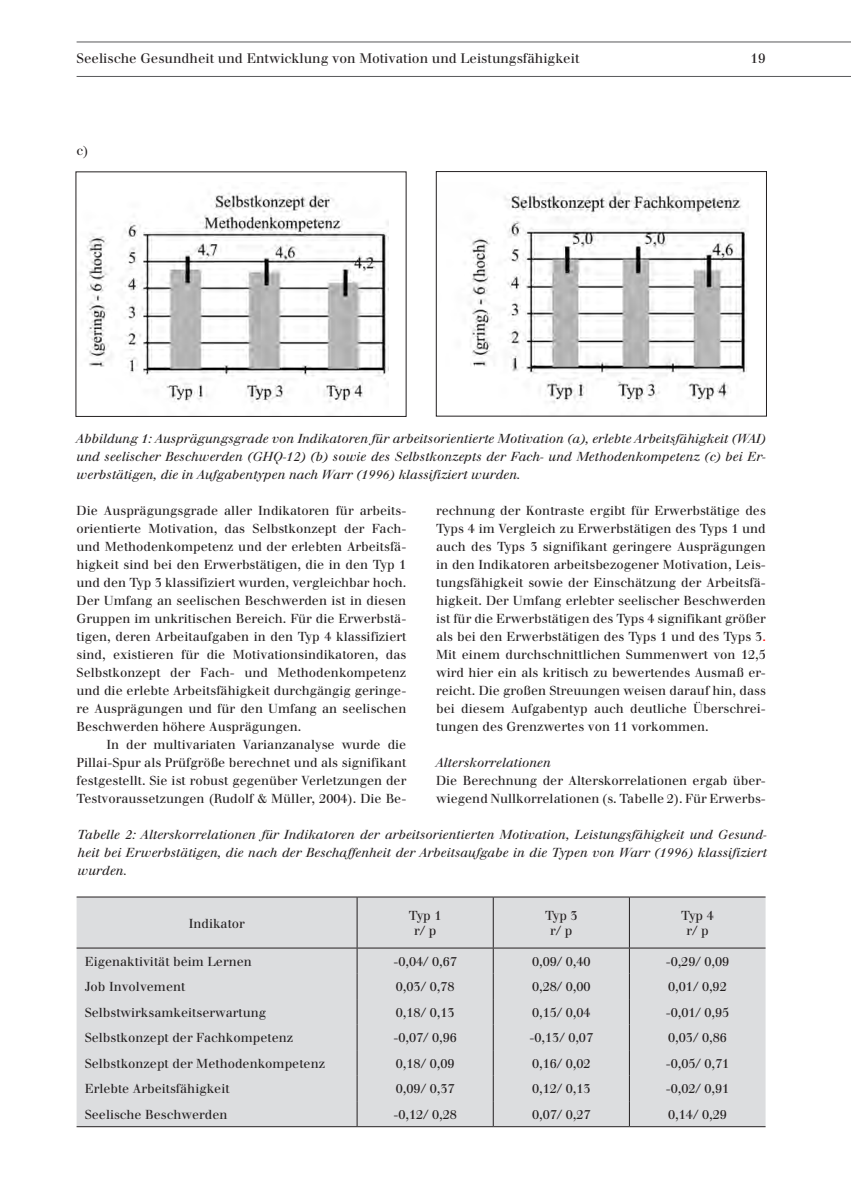
<style>
.page{position:relative;width:851px;height:1191px;background:#fff}
.page>*{position:absolute;margin:0;border:0;box-sizing:border-box;transform-origin:0 0}
.t1{font:13.5px "Walbaum";color:#231f20}
.t2{font:12.75px/18px "Walbaum";color:#231f20;text-align:justify}
.t3{font:italic 12.75px/18px "Walbaum";color:#231f20;text-align:justify}
.s1{color:#f00}
</style>
<div class="page">
<hr style="left:77px;top:42px;width:773px;height:1px;background:#57585a">
<hr style="left:77px;top:76px;width:773px;height:1px;background:#57585a">
<img style="left:86px;top:192px;width:302px;height:211px">
<img style="left:470px;top:190px;width:277px;height:214px">
<div style="left:436px;top:171px;width:330px;height:245px;border:1px solid #231f20"></div>
<div style="left:77px;top:897px;width:688px;height:229px;background:#dcdddf"></div>
<hr style="left:493px;top:897px;width:1px;height:50px;background:#231f20">
<hr style="left:629px;top:897px;width:1px;height:50px;background:#231f20">
<svg style="left:493px;top:948px;width:1px;height:178px"></svg>
<svg style="left:629px;top:948px;width:1px;height:178px"></svg>
<hr style="left:356px;top:897px;width:1px;height:50px;background:#231f20">
<hr style="left:77px;top:1126px;width:280px;height:1px;background:#231f20">
<hr style="left:357px;top:1126px;width:136px;height:1px;background:#231f20">
<hr style="left:493px;top:1126px;width:136px;height:1px;background:#231f20">
<hr style="left:629px;top:1126px;width:136px;height:1px;background:#231f20">
<hr style="left:77px;top:896px;width:280px;height:1px;background:#231f20">
<hr style="left:357px;top:896px;width:136px;height:1px;background:#231f20">
<hr style="left:493px;top:896px;width:136px;height:1px;background:#231f20">
<hr style="left:629px;top:896px;width:136px;height:1px;background:#231f20">
<hr style="left:77px;top:947px;width:280px;height:1px;background:#231f20">
<hr style="left:357px;top:947px;width:136px;height:1px;background:#231f20">
<hr style="left:493px;top:947px;width:136px;height:1px;background:#231f20">
<hr style="left:629px;top:947px;width:136px;height:1px;background:#231f20">
<svg style="left:356px;top:948px;width:1px;height:178px"></svg>
<p class="t1" style="left:77px;top:51px;width:504px">Seelische Gesundheit und Entwicklung von Motivation und Leistungsfähigkeit</p>
<p class="t1" style="left:750px;top:51px;width:16px">19</p>
<p class="t2" style="left:77px;top:141px;width:13px">c)</p>
<p class="t3" style="left:77px;top:429px;width:690px">Abbildung 1: Ausprägungsgrade von Indikatoren für arbeitsorientierte Motivation (a), erlebte Arbeitsfähigkeit (WAI) und seelischer Beschwerden (GHQ-12) (b) sowie des Selbstkonzepts der Fach- und Methodenkompetenz (c) bei Er&shy;werbstätigen, die in Aufgabentypen nach Warr (1996) klassifiziert wurden.</p>
<p class="t2" style="left:77px;top:501px;width:331px">Die Ausprägungsgrade aller Indikatoren für arbeits&shy;orientierte Motivation, das Selbstkonzept der Fach&shy;und Methodenkompetenz und der erlebten Arbeitsfä&shy;higkeit sind bei den Erwerbstätigen, die in den Typ 1 und den Typ 3 klassifiziert wurden, vergleichbar hoch.<br>Der Umfang an seelischen Beschwerden ist in diesen Gruppen im unkritischen Bereich. Für die Erwerbstä&shy;tigen, deren Arbeitaufgaben in den Typ 4 klassifiziert sind, existieren für die Motivationsindikatoren, das Selbstkonzept der Fach- und Methodenkompetenz und die erlebte Arbeitsfähigkeit durchgängig geringe&shy;re Ausprägungen und für den Umfang an seelischen Beschwerden höhere Ausprägungen.</p>
<p class="t2" style="left:77px;top:735px;width:331px;text-indent:30px">In der multivariaten Varianzanalyse wurde die Pillai-Spur als Prüfgröße berechnet und als signifikant festgestellt. Sie ist robust gegenüber Verletzungen der Testvoraussetzungen (Rudolf &amp; Müller, 2004). Die Be-</p>
<p class="t2" style="left:436px;top:501px;width:331px">rechnung der Kontraste ergibt für Erwerbstätige des Typs 4 im Vergleich zu Erwerbstätigen des Typs 1 und auch des Typs 3 signifikant geringere Ausprägungen in den Indikatoren arbeitsbezogener Motivation, Leis&shy;tungsfähigkeit sowie der Einschätzung der Arbeitsfä&shy;higkeit. Der Umfang erlebter seelischer Beschwerden ist für die Erwerbstätigen des Typs 4 signifikant größer als bei den Erwerbstätigen des Typs 1 und des Typs 3<span class="s1">.<br></span>Mit einem durchschnittlichen Summenwert von 12,5 wird hier ein als kritisch zu bewertendes Ausmaß er&shy;reicht. Die großen Streuungen weisen darauf hin, dass bei diesem Aufgabentyp auch deutliche Überschrei&shy;tungen des Grenzwertes von 11 vorkommen.</p>
<p class="t3" style="left:436px;top:753px;width:116px">Alterskorrelationen</p>
<p class="t2" style="left:436px;top:771px;width:331px">Die Berechnung der Alterskorrelationen ergab über&shy;wiegend Nullkorrelationen (s. Tabelle 2). Für Erwerbs-</p>
<p class="t3" style="left:78px;top:825px;width:690px">Tabelle 2: Alterskorrelationen für Indikatoren der arbeitsorientierten Motivation, Leistungsfähigkeit und Gesund&shy;heit bei Erwerbstätigen, die nach der Beschaffenheit der Arbeitsaufgabe in die Typen von Warr (1996) klassifiziert wurden.</p>
<p class="t2" style="left:189px;top:914px;width:58px">Indikator</p>
<p class="t2" style="left:409px;top:906px;width:34px">Typ 1</p>
<p class="t2" style="left:414px;top:921px;width:24px">r/ p</p>
<p class="t2" style="left:545px;top:906px;width:34px">Typ 3</p>
<p class="t2" style="left:550px;top:921px;width:24px">r/ p</p>
<p class="t2" style="left:681px;top:906px;width:34px">Typ 4</p>
<p class="t2" style="left:686px;top:921px;width:24px">r/ p</p>
<p class="t2" style="left:85px;top:952px;width:169px">Eigenaktivität beim Lernen</p>
<p class="t2" style="left:393px;top:952px;width:65px">-0,04/ 0,67</p>
<p class="t2" style="left:532px;top:952px;width:60px">0,09/ 0,40</p>
<p class="t2" style="left:665px;top:952px;width:65px">-0,29/ 0,09</p>
<p class="t2" style="left:85px;top:978px;width:102px">Job Involvement</p>
<p class="t2" style="left:396px;top:978px;width:60px">0,03/ 0,78</p>
<p class="t2" style="left:532px;top:978px;width:60px">0,28/ 0,00</p>
<p class="t2" style="left:668px;top:978px;width:60px">0,01/ 0,92</p>
<p class="t2" style="left:85px;top:1003px;width:183px">Selbstwirksamkeitserwartung</p>
<p class="t2" style="left:396px;top:1003px;width:60px">0,18/ 0,13</p>
<p class="t2" style="left:532px;top:1003px;width:60px">0,15/ 0,04</p>
<p class="t2" style="left:665px;top:1003px;width:65px">-0,01/ 0,95</p>
<p class="t2" style="left:85px;top:1029px;width:210px">Selbstkonzept der Fachkompetenz</p>
<p class="t2" style="left:393px;top:1029px;width:65px">-0,07/ 0,96</p>
<p class="t2" style="left:529px;top:1029px;width:65px">-0,13/ 0,07</p>
<p class="t2" style="left:668px;top:1029px;width:60px">0,03/ 0,86</p>
<p class="t2" style="left:85px;top:1054px;width:242px">Selbstkonzept der Methodenkompetenz</p>
<p class="t2" style="left:396px;top:1054px;width:60px">0,18/ 0,09</p>
<p class="t2" style="left:532px;top:1054px;width:60px">0,16/ 0,02</p>
<p class="t2" style="left:665px;top:1054px;width:65px">-0,05/ 0,71</p>
<p class="t2" style="left:85px;top:1080px;width:146px">Erlebte Arbeitsfähigkeit</p>
<p class="t2" style="left:396px;top:1080px;width:60px">0,09/ 0,37</p>
<p class="t2" style="left:532px;top:1080px;width:60px">0,12/ 0,13</p>
<p class="t2" style="left:665px;top:1080px;width:65px">-0,02/ 0,91</p>
<p class="t2" style="left:85px;top:1105px;width:144px">Seelische Beschwerden</p>
<p class="t2" style="left:393px;top:1105px;width:65px">-0,12/ 0,28</p>
<p class="t2" style="left:532px;top:1105px;width:60px">0,07/ 0,27</p>
<p class="t2" style="left:668px;top:1105px;width:60px">0,14/ 0,29</p>
</div>
